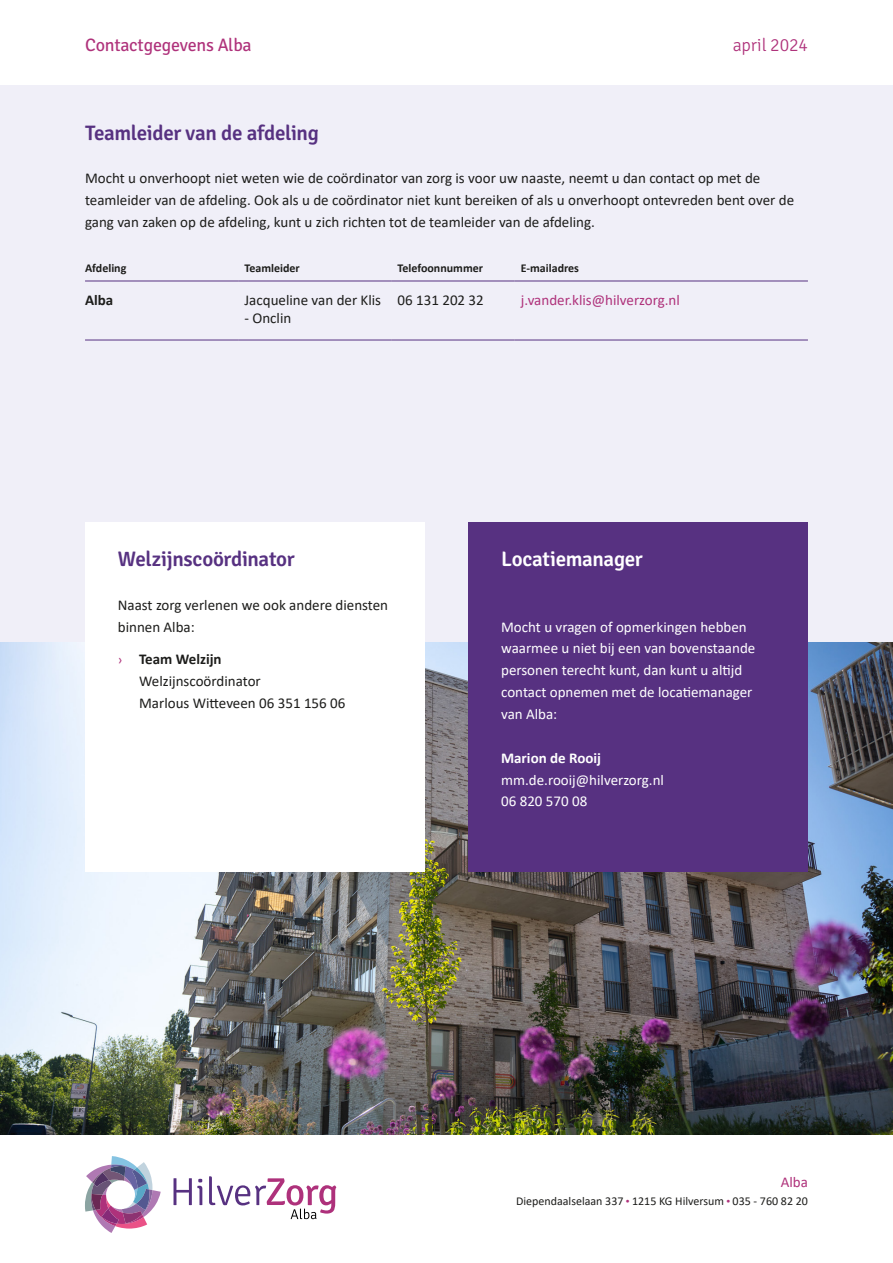
<style>
.page{position:relative;width:893px;height:1263px;background:#fff}
.page>*{position:absolute;margin:0;border:0;box-sizing:border-box;transform-origin:0 0}
.tussenkop_paars{font:600 21px "Signika Negative";letter-spacing:-.015em;color:#573181}
.tussenkop_paars-2{font:600 21px "Signika Negative";letter-spacing:-.015em;color:#fff}
.t1{font:18px "Signika Negative";letter-spacing:-.01em;color:#af327b}
.t2{font:300 18px "Signika Negative";letter-spacing:-.01em;color:#af327b}
.t3{font:15px/21.9px "Calibri";color:#1d1d1b}
.t4{font:15px/21.9px "Calibri";color:#fff}
.t5{font:15px "Calibri";color:#af327b}
.t6{font:700 15px "Calibri";color:#fff}
.t7{font:700 15px "Calibri";color:#1d1d1b}
.t8{font:12px "Calibri";color:#1d1d1b}
.t9{font:700 12px "Calibri";color:#1d1d1b}
.s1{font-size:13.5px;color:#af327b}
.s2{font-weight:700}
.s3{font-size:9px;color:#af327b}
</style>
<div class="page">
<div style="left:0;top:85px;width:893px;height:1049px;background:#f0eff8"></div>
<img style="left:0;top:642px;width:893px;height:492px">
<hr style="left:85px;top:281px;width:153px;height:1px;background:#573181">
<hr style="left:238px;top:281px;width:153px;height:1px;background:#573181">
<hr style="left:391px;top:281px;width:123px;height:1px;background:#573181">
<hr style="left:514px;top:281px;width:294px;height:1px;background:#573181">
<hr style="left:85px;top:340px;width:153px;height:1px;background:#573181">
<hr style="left:238px;top:340px;width:153px;height:1px;background:#573181">
<hr style="left:391px;top:340px;width:123px;height:1px;background:#573181">
<hr style="left:514px;top:340px;width:294px;height:1px;background:#573181">
<div style="left:85px;top:522px;width:340px;height:350px;background:#fff"></div>
<div style="left:468px;top:522px;width:340px;height:350px;background:#573181"></div>
<svg style="left:174px;top:1178px;width:28px;height:27px"></svg>
<svg style="left:85px;top:1156px;width:76px;height:77px"></svg>
<svg style="left:209px;top:1176px;width:127px;height:43px"></svg>
<p class="t1" style="left:85px;top:35px;width:168px">Contactgegevens Alba</p>
<p class="t2" style="left:733px;top:35px;width:77px">april 2024</p>
<p class="tussenkop_paars" style="left:85px;top:120px;width:235px">Teamleider van de afdeling</p>
<p class="t3" style="left:85px;top:167px;width:711px">Mocht u onverhoopt niet weten wie de coördinator van zorg is voor uw naaste, neemt u dan contact op met de teamleider van de afdeling. Ook als u de coördinator niet kunt bereiken of als u onverhoopt ontevreden bent over de gang van zaken op de afdeling, kunt u zich richten tot de teamleider van de afdeling.</p>
<p class="t9" style="left:85px;top:260px;width:43px">Afdeling</p>
<p class="t9" style="left:244px;top:260px;width:57px">Teamleider</p>
<p class="t9" style="left:398px;top:260px;width:87px">Telefoonnummer</p>
<p class="t9" style="left:521px;top:260px;width:60px">E-mailadres</p>
<p class="t7" style="left:85px;top:289px;width:30px">Alba</p>
<p class="t3" style="left:244px;top:289px;width:138px">Jacqueline van der Klis</p>
<p class="t3" style="left:244px;top:307px;width:48px">- Onclin</p>
<p class="t3" style="left:398px;top:289px;width:88px">06 131 202 32</p>
<p class="t5" style="left:521px;top:290px;width:161px">j.vander.klis@hilverzorg.nl</p>
<p class="tussenkop_paars" style="left:118px;top:547px;width:178px">Welzijnscoördinator</p>
<p class="t3" style="left:118px;top:593px;width:272px">Naast zorg verlenen we ook andere diensten binnen Alba:</p>
<p class="t3" style="left:139px;top:648px;width:208px;text-indent:-21px"><span class="s1">›</span> <span class="s2">Team Welzijn<br></span>Welzijnscoördinator<br>Marlous Witteveen 06 351 156 06</p>
<p class="tussenkop_paars-2" style="left:501px;top:547px;width:143px">Locatiemanager</p>
<p class="t4" style="left:501px;top:615px;width:256px">Mocht u vragen of opmerkingen hebben waarmee u niet bij een van bovenstaande personen terecht kunt, dan kunt u altijd contact opnemen met de locatiemanager van Alba:</p>
<p class="t6" style="left:501px;top:747px;width:101px">Marion de Rooij</p>
<p class="t4" style="left:501px;top:768px;width:164px">mm.de.rooij@hilverzorg.nl</p>
<p class="t4" style="left:501px;top:790px;width:88px">06 820 570 08</p>
<p class="t5" style="left:781px;top:1172px;width:29px">Alba</p>
<p class="t8" style="left:516px;top:1193px;width:293px">Diependaalselaan 337 <span class="s3">•</span> 1215 KG Hilversum <span class="s3">•</span> 035 - 760 82 20</p>
</div>
